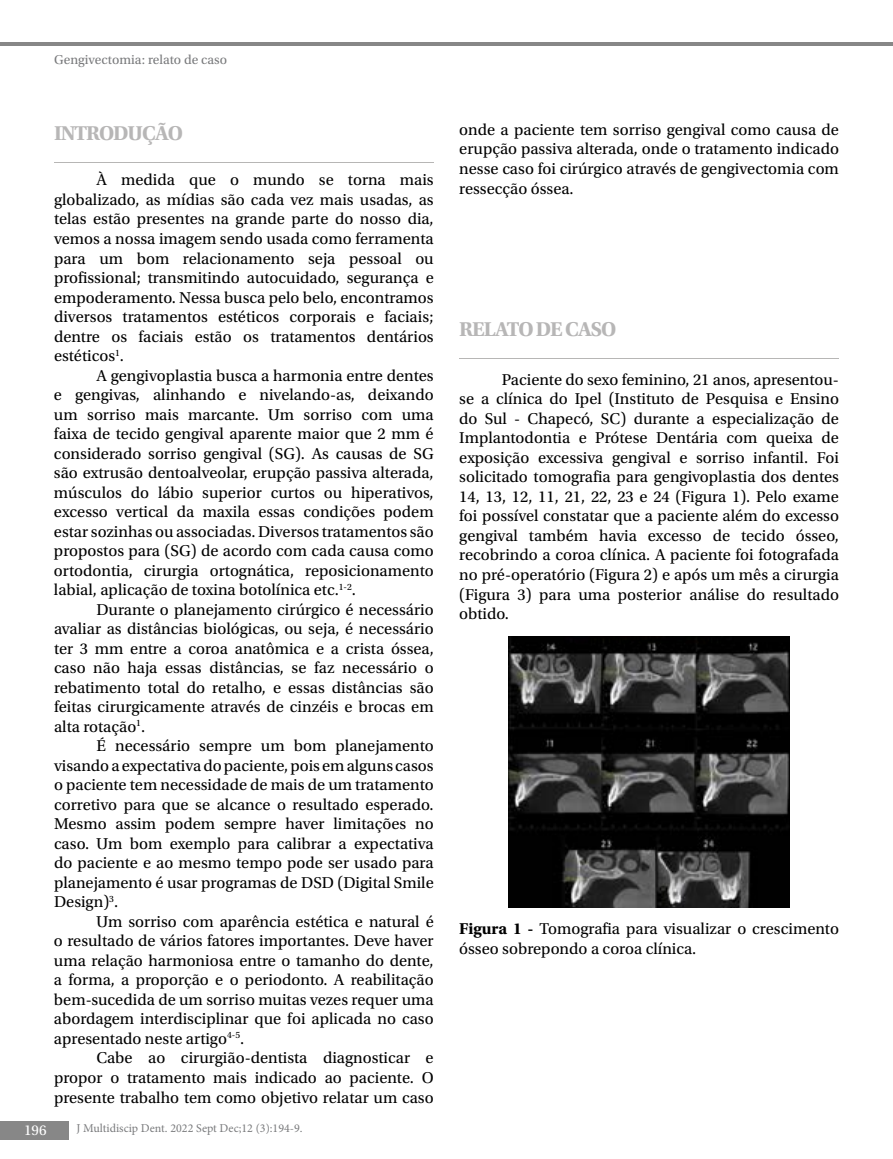
<style>
.page{position:relative;width:893px;height:1159px;background:#fff}
.page>*{position:absolute;margin:0;border:0;box-sizing:border-box;transform-origin:0 0}
.t1{font:700 21px "Utopia Std";letter-spacing:-.05em;color:#b7b6b6}
.t2{font:16.5px/19.5px "Utopia Std";color:#000;text-align:justify}
.t3{font:15px "Utopia Std";color:#fff}
.t4{font:13.5px "Utopia Std";color:#797a7c}
.t5{font:12px "Minion Pro";color:#797a7c}
.s1{font-weight:700}
</style>
<div class="page">
<hr style="left:0;top:42px;width:893px;height:4px;background:#878787">
<hr style="left:54px;top:162px;width:379px;height:1px;background:#b7b6b5">
<div style="left:0;top:1120px;width:68px;height:19px;background:#878787"></div>
<hr style="left:460px;top:358px;width:379px;height:1px;background:#b7b6b5">
<img style="left:508px;top:636px;width:282px;height:271px">
<p class="t4" style="left:54px;top:52px;width:174px">Gengivectomia: relato de caso</p>
<p class="t1" style="left:54px;top:121px;width:131px">INTRODUÇÃO</p>
<p class="t2" style="left:54px;top:171px;width:381px;text-indent:43px">À medida que o mundo se torna mais globalizado, as mídias são cada vez mais usadas, as telas estão presentes na grande parte do nosso dia, vemos a nossa imagem sendo usada como ferramenta para um bom relacionamento seja pessoal ou profissional; transmitindo autocuidado, segurança e empoderamento. Nessa busca pelo belo, encontramos diversos tratamentos estéticos corporais e faciais; dentre os faciais estão os tratamentos dentários estéticos<sup>1</sup>.</p>
<p class="t2" style="left:54px;top:366px;width:381px;text-indent:43px">A gengivoplastia busca a harmonia entre dentes e gengivas, alinhando e nivelando-as, deixando um sorriso mais marcante. Um sorriso com uma faixa de tecido gengival aparente maior que 2 mm é considerado sorriso gengival (SG). As causas de SG são extrusão dentoalveolar, erupção passiva alterada, músculos do lábio superior curtos ou hiperativos, excesso vertical da maxila essas condições podem estar sozinhas ou associadas. Diversos tratamentos são propostos para (SG) de acordo com cada causa como ortodontia, cirurgia ortognática, reposicionamento labial, aplicação de toxina botolínica etc.<sup>1-2</sup>.</p>
<p class="t2" style="left:54px;top:600px;width:381px;text-indent:43px">Durante o planejamento cirúrgico é necessário avaliar as distâncias biológicas, ou seja, é necessário ter 3 mm entre a coroa anatômica e a crista óssea, caso não haja essas distâncias, se faz necessário o rebatimento total do retalho, e essas distâncias são feitas cirurgicamente através de cinzéis e brocas em alta rotação<sup>1</sup>.</p>
<p class="t2" style="left:54px;top:736px;width:381px;text-indent:43px">É necessário sempre um bom planejamento visando a expectativa do paciente, pois em alguns casos o paciente tem necessidade de mais de um tratamento corretivo para que se alcance o resultado esperado.<br>Mesmo assim podem sempre haver limitações no caso. Um bom exemplo para calibrar a expectativa do paciente e ao mesmo tempo pode ser usado para planejamento é usar programas de DSD (Digital Smile Design)<sup>3</sup>.</p>
<p class="t2" style="left:54px;top:912px;width:381px;text-indent:43px">Um sorriso com aparência estética e natural é o resultado de vários fatores importantes. Deve haver uma relação harmoniosa entre o tamanho do dente, a forma, a proporção e o periodonto. A reabilitação bem-sucedida de um sorriso muitas vezes requer uma abordagem interdisciplinar que foi aplicada no caso apresentado neste artigo<sup>4-5</sup>.</p>
<p class="t2" style="left:54px;top:1048px;width:381px;text-indent:43px">Cabe ao cirurgião-dentista diagnosticar e propor o tratamento mais indicado ao paciente. O presente trabalho tem como objetivo relatar um caso</p>
<p class="t3" style="left:24px;top:1121px;width:24px">196</p>
<p class="t5" style="left:77px;top:1119px;width:228px">J Multidiscip Dent. 2022 Sept Dec;12 (3):194-9.</p>
<p class="t2" style="left:459px;top:120px;width:381px">onde a paciente tem sorriso gengival como causa de erupção passiva alterada, onde o tratamento indicado nesse caso foi cirúrgico através de gengivectomia com ressecção óssea.</p>
<p class="t1" style="left:459px;top:317px;width:159px">RELATO DE CASO</p>
<p class="t2" style="left:459px;top:370px;width:381px;text-indent:43px">Paciente do sexo feminino, 21 anos, apresentou&shy;se a clínica do Ipel (Instituto de Pesquisa e Ensino do Sul - Chapecó, SC) durante a especialização de Implantodontia e Prótese Dentária com queixa de exposição excessiva gengival e sorriso infantil. Foi solicitado tomografia para gengivoplastia dos dentes 14, 13, 12, 11, 21, 22, 23 e 24 (Figura 1). Pelo exame foi possível constatar que a paciente além do excesso gengival também havia excesso de tecido ósseo, recobrindo a coroa clínica. A paciente foi fotografada no pré-operatório (Figura 2) e após um mês a cirurgia (Figura 3) para uma posterior análise do resultado obtido.</p>
<p class="t2" style="left:459px;top:919px;width:381px"><span class="s1">Figura 1 -</span> Tomografia para visualizar o crescimento ósseo sobrepondo a coroa clínica.</p>
</div>
